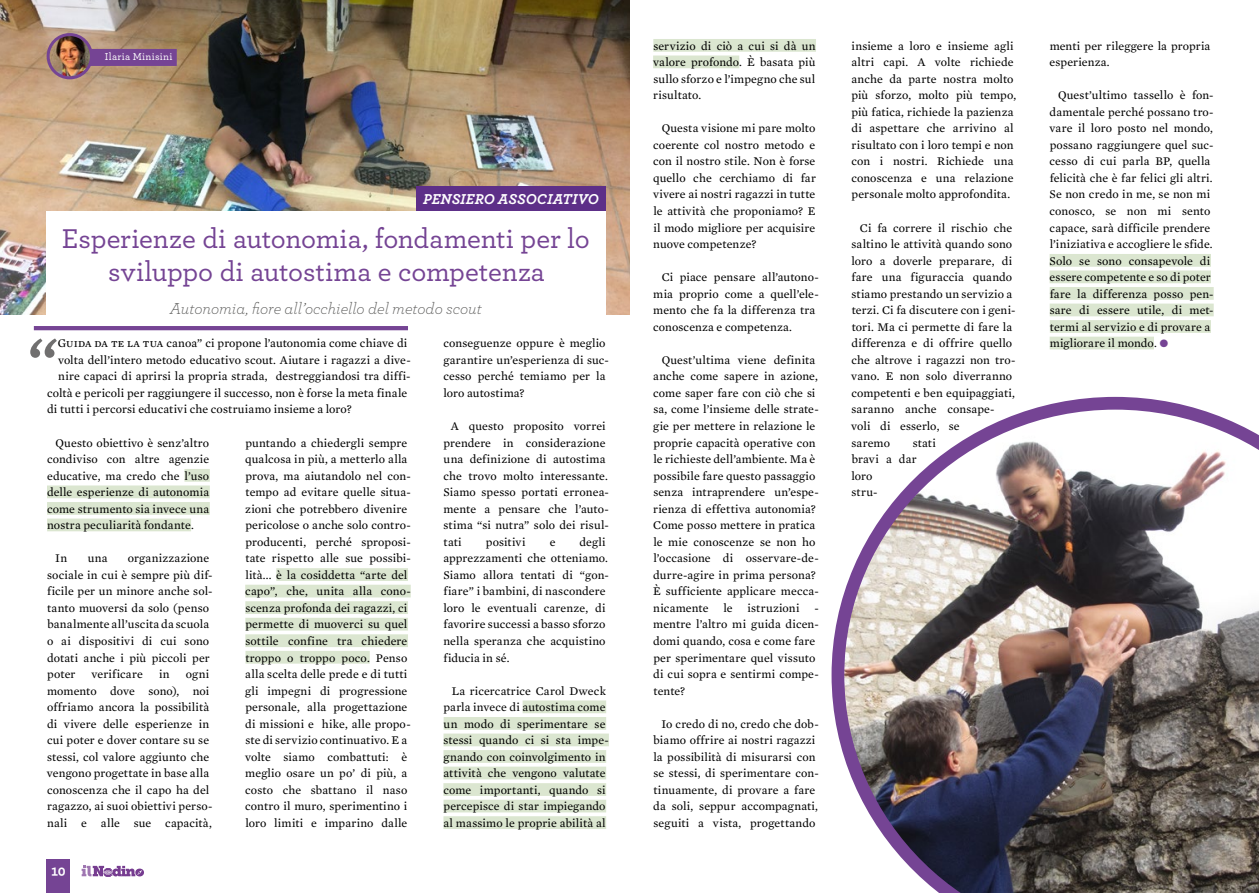
<style>
.page{position:relative;width:1259px;height:893px;background:#fff}
.page>*{position:absolute;margin:0;border:0;box-sizing:border-box;transform-origin:0 0}
.t1{font:700 62.25px "Archer Pro";color:#706f6f}
.t2{font:500 28.5px/33px "Archer Pro";letter-spacing:-.005em;color:#754494;text-align:center}
.t3{font:700 22.5px "Archer Pro";color:#fff}
.t4{font:italic 300 16.5px "Archer Pro";color:#575756}
.t5{font:italic 700 15px "Archer Pro";letter-spacing:.005em;color:#fff}
.t6{font:12px/16.5px "Mercury Text G2";letter-spacing:.01em;color:#000}
.t7{font:500 10.5px "Archer Pro";letter-spacing:.025em;color:#fff}
.s1{font-family:"Mercury Text G2 Roman SC"}
.s2{font-family:"Mercury Numeric G2";color:#754494}
</style>
<div class="page">
<div style="left:47px;top:860px;width:23px;height:33px;background:#754494"></div>
<svg style="left:82px;top:866px;width:62px;height:11px"></svg>
<img style="left:0;top:0;width:629px;height:314px">
<div style="left:47px;top:211px;width:559px;height:136px;background:#fff"></div>
<div style="left:417px;top:186px;width:189px;height:25px;background:#5d2f88"></div>
<hr style="left:34px;top:326px;width:374px;height:4px;background:#754494">
<div style="left:184px;top:469px;width:26px;height:13px;background:#dbe6d0"></div>
<div style="left:47px;top:485px;width:163px;height:13px;background:#dbe6d0"></div>
<div style="left:47px;top:502px;width:163px;height:13px;background:#dbe6d0"></div>
<div style="left:47px;top:519px;width:144px;height:12px;background:#dbe6d0"></div>
<div style="left:276px;top:568px;width:132px;height:13px;background:#dbe6d0"></div>
<div style="left:245px;top:585px;width:166px;height:12px;background:#dbe6d0"></div>
<div style="left:245px;top:601px;width:163px;height:13px;background:#dbe6d0"></div>
<div style="left:245px;top:618px;width:163px;height:12px;background:#dbe6d0"></div>
<div style="left:245px;top:634px;width:163px;height:13px;background:#dbe6d0"></div>
<div style="left:245px;top:651px;width:125px;height:13px;background:#dbe6d0"></div>
<div style="left:522px;top:700px;width:84px;height:13px;background:#dbe6d0"></div>
<div style="left:444px;top:717px;width:162px;height:13px;background:#dbe6d0"></div>
<div style="left:443px;top:733px;width:166px;height:13px;background:#dbe6d0"></div>
<div style="left:443px;top:750px;width:163px;height:13px;background:#dbe6d0"></div>
<div style="left:443px;top:767px;width:163px;height:12px;background:#dbe6d0"></div>
<div style="left:443px;top:783px;width:163px;height:13px;background:#dbe6d0"></div>
<div style="left:443px;top:800px;width:163px;height:12px;background:#dbe6d0"></div>
<div style="left:443px;top:816px;width:163px;height:13px;background:#dbe6d0"></div>
<div style="left:653px;top:39px;width:163px;height:13px;background:#dbe6d0"></div>
<div style="left:653px;top:56px;width:86px;height:12px;background:#dbe6d0"></div>
<div style="left:1049px;top:254px;width:162px;height:13px;background:#dbe6d0"></div>
<div style="left:1049px;top:270px;width:162px;height:13px;background:#dbe6d0"></div>
<div style="left:1049px;top:287px;width:164px;height:13px;background:#dbe6d0"></div>
<div style="left:1049px;top:304px;width:164px;height:12px;background:#dbe6d0"></div>
<div style="left:1049px;top:320px;width:162px;height:13px;background:#dbe6d0"></div>
<div style="left:1049px;top:337px;width:105px;height:12px;background:#dbe6d0"></div>
<div style="left:84px;top:49px;width:93px;height:17px;background:#754494"></div>
<img style="left:48px;top:35px;width:43px;height:43px;border-radius:22px">
<div style="left:47px;top:33px;width:46px;height:46px;border:3px solid #754494;border-radius:50%"></div>
<img style="left:831px;top:397px;width:428px;height:496px">
<p class="t7" style="left:105px;top:49px;width:69px">Ilaria Minisini</p>
<p class="t5" style="left:423px;top:188px;width:177px">PENSIERO ASSOCIATIVO</p>
<h2 class="t2" style="left:62px;top:221px;width:529px">Esperienze di autonomia, fondamenti per lo sviluppo di autostima e competenza</h2>
<h3 class="t4" style="left:170px;top:297px;width:314px">Autonomia, fiore all’occhiello del metodo scout</h3>
<h1 class="t1" style="left:28px;top:310px;width:31px">“</h1>
<p class="t6" style="left:58px;top:335px;width:351px"><span class="s1">Guida da te la tua</span> canoa” ci propone l’autonomia come chiave di</p>
<p class="t6" style="left:58px;top:352px;width:354px">volta dell’intero metodo educativo scout. Aiutare i ragazzi a dive-</p>
<p class="t6" style="left:58px;top:368px;width:354px">nire capaci di aprirsi la propria strada, destreggiandosi tra diffi-</p>
<p class="t6" style="left:47px;top:385px;width:362px">coltà e pericoli per raggiungere il successo, non è forse la meta finale</p>
<p class="t6" style="left:47px;top:401px;width:306px">di tutti i percorsi educativi che costruiamo insieme a loro?</p>
<p class="t6" style="left:47px;top:434px;width:164px;text-align:justify;text-indent:8px">Questo obiettivo è senz’altro condiviso con altre agenzie educative, ma credo che l’uso delle esperienze di autonomia come strumento sia invece una nostra peculiarità fondante.</p>
<p class="t6" style="left:55px;top:550px;width:13px">In</p>
<p class="t6" style="left:88px;top:550px;width:21px">una</p>
<p class="t6" style="left:245px;top:434px;width:167px">puntando a chiedergli sempre qualcosa in più, a metterlo alla prova, ma aiutandolo nel con&shy;tempo ad evitare quelle situa&shy;zioni che potrebbero divenire pericolose o anche solo contro&shy;producenti, perché sproposi&shy;tate rispetto alle sue possibi&shy;lità... è la cosiddetta “arte del capo”, che, unita alla cono&shy;scenza profonda dei ragazzi, ci permette di muoverci su quel sottile confine tra chiedere troppo o troppo poco. Penso alla scelta delle prede e di tutti gli impegni di progressione personale, alla progettazione di missioni e hike, alle propo&shy;ste di servizio continuativo. E a volte siamo combattuti: è meglio osare un po’ di più, a costo che sbattano il naso contro il muro, sperimentino i loro limiti e imparino dalle</p>
<p class="t6" style="left:47px;top:550px;width:167px;text-indent:81px">organizzazione sociale in cui è sempre più dif&shy;ficile per un minore anche sol&shy;tanto muoversi da solo (penso banalmente all’uscita da scuola o ai dispositivi di cui sono dotati anche i più piccoli per poter</p>
<p class="t6" style="left:91px;top:666px;width:53px">verificare</p>
<p class="t6" style="left:159px;top:666px;width:12px">in</p>
<p class="t6" style="left:47px;top:666px;width:167px;text-indent:139px">ogni momento dove sono), noi offriamo ancora la possibilità di vivere delle esperienze in cui poter e dover contare su se stessi, col valore aggiunto che vengono progettate in base alla conoscenza che il capo ha del ragazzo, ai suoi obiettivi perso&shy;nali e alle sue capacità,</p>
<h3 class="t3" style="left:51px;top:857px;width:16px">10</h3>
<p class="t6" style="left:443px;top:335px;width:167px">conseguenze oppure è meglio garantire un’esperienza di suc&shy;cesso perché temiamo per la loro autostima?</p>
<p class="t6" style="left:443px;top:418px;width:167px;text-indent:8px">A questo proposito vorrei prendere in considerazione una definizione di autostima che trovo molto interessante.<br>Siamo spesso portati erronea&shy;mente a pensare che l’auto&shy;stima “si nutra” solo dei risul&shy;tati</p>
<p class="t6" style="left:443px;top:533px;width:167px;text-indent:136px">degli apprezzamenti che otteniamo.<br>Siamo allora tentati di “gon&shy;fiare” i bambini, di nascondere loro le eventuali carenze, di favorire successi a basso sforzo nella speranza che acquistino fiducia in sé.</p>
<p class="t6" style="left:443px;top:682px;width:167px;text-align:center">La ricercatrice Carol Dweck parla invece di autostima come un modo di sperimentare se stessi quando ci si sta impe&shy;gnando con coinvolgimento in attività che vengono valutate come importanti, quando si percepisce di star impiegando al massimo le proprie abilità al</p>
<p class="t6" style="left:486px;top:533px;width:41px">positivi</p>
<p class="t6" style="left:549px;top:533px;width:7px">e</p>
<p class="t6" style="left:653px;top:37px;width:164px;text-align:justify">servizio di ciò a cui si dà un valore profondo. È basata più sullo sforzo e l’impegno che sul risultato.</p>
<p class="t6" style="left:653px;top:120px;width:164px;text-align:justify;text-indent:9px">Questa visione mi pare molto coerente col nostro metodo e con il nostro stile. Non è forse quello che cerchiamo di far vivere ai nostri ragazzi in tutte le attività che proponiamo? E il modo migliore per acquisire nuove competenze?</p>
<p class="t6" style="left:653px;top:269px;width:167px;text-indent:8px">Ci piace pensare all’autono&shy;mia proprio come a quell’ele&shy;mento che fa la differenza tra conoscenza e competenza.</p>
<p class="t6" style="left:653px;top:352px;width:167px;text-indent:9px">Quest’ultima viene definita anche come sapere in azione, come saper fare con ciò che si sa, come l’insieme delle strate&shy;gie per mettere in relazione le proprie capacità operative con le richieste dell’ambiente. Ma è possibile fare questo passaggio senza intraprendere un’espe&shy;rienza di effettiva autonomia?<br>Come posso mettere in pratica le mie conoscenze se non ho l’occasione di osservare-de&shy;durre-agire in prima persona?<br>È sufficiente applicare mecca&shy;nicamente le istruzioni - mentre l’altro mi guida dicen&shy;domi quando, cosa e come fare per sperimentare quel vissuto di cui sopra e sentirmi compe&shy;tente?</p>
<p class="t6" style="left:653px;top:715px;width:167px;text-indent:8px">Io credo di no, credo che dob&shy;biamo offrire ai nostri ragazzi la possibilità di misurarsi con se stessi, di sperimentare con&shy;tinuamente, di provare a fare da soli, seppur accompagnati, seguiti a vista, progettando</p>
<p class="t6" style="left:851px;top:37px;width:166px">insieme a loro e insieme agli altri capi. A volte richiede anche da parte nostra molto più sforzo, molto più tempo, più fatica, richiede la pazienza di aspettare che arrivino al risultato con i loro tempi e non con i nostri. Richiede una conoscenza e una relazione personale molto approfondita.</p>
<p class="t6" style="left:851px;top:219px;width:166px;text-indent:9px">Ci fa correre il rischio che saltino le attività quando sono loro a doverle preparare, di fare una figuraccia quando stiamo prestando un servizio a terzi. Ci fa discutere con i geni&shy;tori. Ma ci permette di fare la differenza e di offrire quello che altrove i ragazzi non tro&shy;vano. E non solo diverranno competenti e ben equipaggiati, saranno anche consape&shy;voli di esserlo, se<br>saremo</p>
<p class="t6" style="left:851px;top:434px;width:86px;text-indent:61px">stati bravi a dar loro<br>stru-</p>
<p class="t6" style="left:1049px;top:37px;width:162px">menti per rileggere la propria esperienza.</p>
<p class="t6" style="left:1049px;top:87px;width:166px;text-indent:9px">Quest’ultimo tassello è fon&shy;damentale perché possano tro&shy;vare il loro posto nel mondo, possano raggiungere quel suc&shy;cesso di cui parla BP, quella felicità che è far felici gli altri.<br>Se non credo in me, se non mi conosco, se non mi sento capace, sarà difficile prendere l’iniziativa e accogliere le sfide.<br>Solo se sono consapevole di essere competente e so di poter fare la differenza posso pen&shy;sare di essere utile, di met&shy;termi al servizio e di provare a migliorare il mondo. <span class="s2">w</span></p>
</div>
